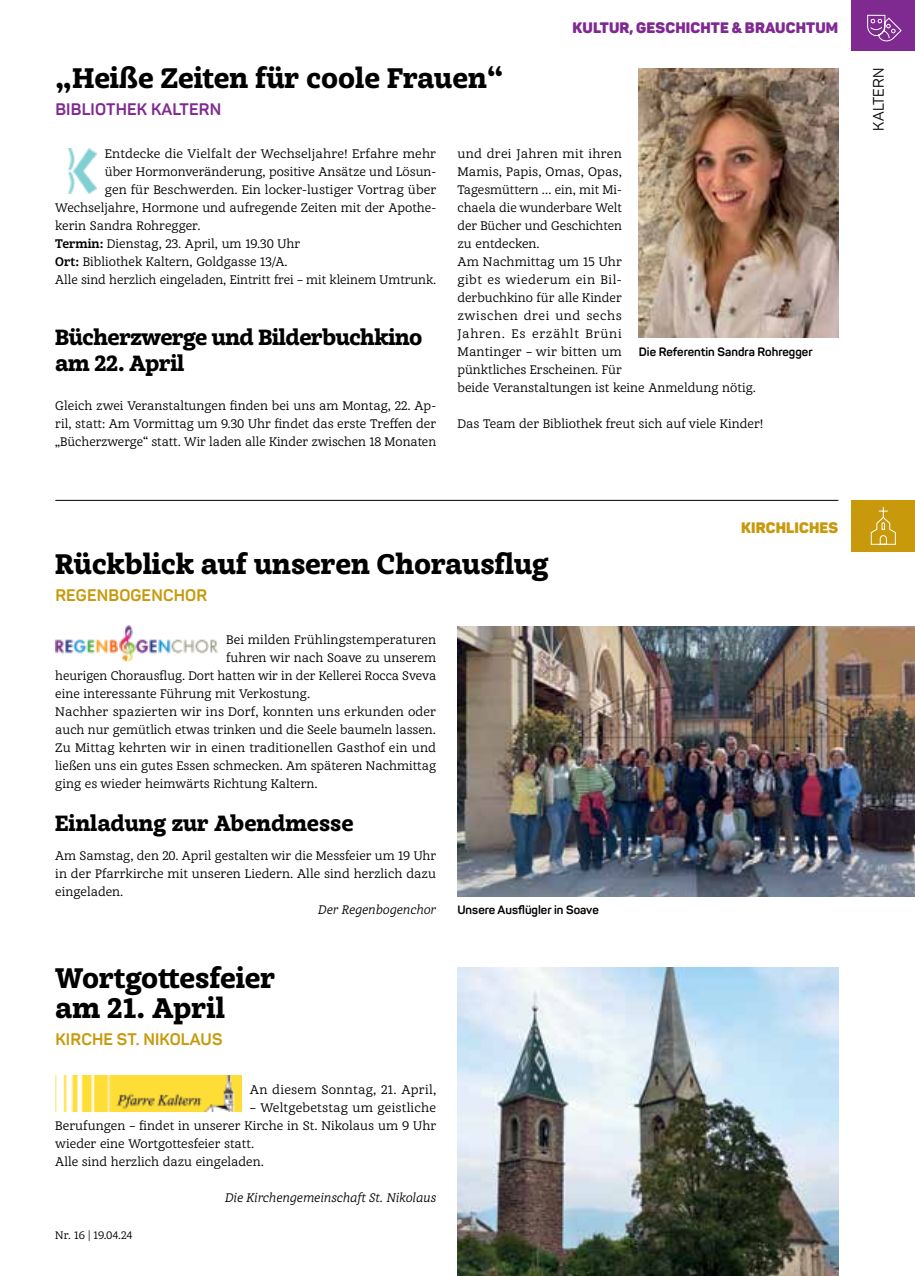
<style>
.page{position:relative;width:915px;height:1276px;background:#fff}
.page>*{position:absolute;margin:0;border:0;box-sizing:border-box;transform-origin:0 0}
.t1{font:900 27px/30px "Achille IIFY";color:#000}
.t2{font:900 21px/25.2px "Achille IIFY";letter-spacing:-.02em;color:#000}
.t3{font:900 21px "Achille IIFY";color:#000}
.t4{font:700 16.5px "Panton";letter-spacing:.01em;color:#c7990b}
.t5{font:700 16.5px "Panton";letter-spacing:.01em;color:#7f2a90}
.t6{font:900 15px "Panton";letter-spacing:.01em;color:#7f2a90}
.t7{font:900 15px "Panton";letter-spacing:.01em;color:#c7990b}
.t8{font:15px "Panton";letter-spacing:.01em;color:#000}
.t9{font:12px/18px "Achille IIFY";color:#000;text-align:justify}
.t10{font:700 12px "Panton";color:#000}
.t11{font:italic 12px "Achille IIFY";color:#000}
.t12{font:12px "Achille IIFY";letter-spacing:.02em;color:#000}
.t13{font:10.5px "Achille IIFY";color:#000}
.s1{font-weight:700}
</style>
<div class="page">
<img style="left:638px;top:68px;width:200px;height:270px">
<img style="left:68px;top:149px;width:28px;height:44px">
<div style="left:850px;top:500px;width:64px;height:51px;background:#c7990b"></div>
<svg style="left:870px;top:507px;width:25px;height:38px"></svg>
<hr style="left:55px;top:500px;width:783px;height:1px;background:#000">
<img style="left:457px;top:626px;width:457px;height:270px">
<img style="left:55px;top:625px;width:162px;height:36px">
<img style="left:55px;top:1076px;width:186px;height:35px">
<div style="left:850px;top:0;width:64px;height:51px;background:#7f2a90"></div>
<svg style="left:867px;top:15px;width:34px;height:27px"></svg>
<img style="left:457px;top:967px;width:381px;height:309px">
<h1 class="t1" style="left:55px;top:63px;width:449px">„Heiße Zeiten für coole Frauen“</h1>
<h3 class="t5" style="left:55px;top:99px;width:167px">BIBLIOTHEK KALTERN</h3>
<p class="t6" style="left:572px;top:18px;width:267px">KULTUR, GESCHICHTE &amp; BRAUCHTUM</p>
<p class="t9" style="left:105px;top:144px;width:333px">Entdecke die Vielfalt der Wechseljahre! Erfahre mehr</p>
<p class="t9" style="left:105px;top:162px;width:333px">über Hormonveränderung, positive Ansätze und Lösun-</p>
<p class="t9" style="left:105px;top:180px;width:333px">gen für Beschwerden. Ein locker-lustiger Vortrag über</p>
<p class="t9" style="left:55px;top:198px;width:382px">Wechseljahre, Hormone und aufregende Zeiten mit der Apothe-</p>
<p class="t9" style="left:55px;top:216px;width:147px">kerin Sandra Rohregger.</p>
<p class="t9" style="left:55px;top:234px;width:246px"><span class="s1">Termin:</span> Dienstag, 23. April, um 19.30 Uhr</p>
<p class="t9" style="left:55px;top:252px;width:234px"><span class="s1">Ort:</span> Bibliothek Kaltern, Goldgasse 13/A.</p>
<p class="t9" style="left:55px;top:270px;width:382px">Alle sind herzlich eingeladen, Eintritt frei – mit kleinem Umtrunk.</p>
<h2 class="t2" style="left:55px;top:325px;width:368px">Bücherzwerge und Bilderbuchkino am 22. April</h2>
<p class="t9" style="left:55px;top:396px;width:382px">Gleich zwei Veranstaltungen finden bei uns am Montag, 22. Ap&shy;ril, statt: Am Vormittag um 9.30 Uhr findet das erste Treffen der „Bücherzwerge“ statt. Wir laden alle Kinder zwischen 18 Monaten</p>
<p class="t9" style="left:457px;top:144px;width:300px;text-align:left">und drei Jahren mit ihren<br>Mamis, Papis, Omas, Opas,<br>Tagesmüttern … ein, mit Mi-<br>chaela die wunderbare Welt<br>der Bücher und Geschichten<br>zu entdecken.<br>Am Nachmittag um 15 Uhr<br>gibt es wiederum ein Bil-<br>derbuchkino für alle Kinder<br>zwischen drei und sechs<br>Jahren. Es erzählt Brüni<br>Mantinger – wir bitten um<br>pünktliches Erscheinen. Für<br>beide Veranstaltungen ist keine Anmeldung nötig.</p>
<p class="t9" style="left:457px;top:414px;width:307px">Das Team der Bibliothek freut sich auf viele Kinder!</p>
<p class="t10" style="left:638px;top:344px;width:175px">Die Referentin Sandra Rohregger</p>
<p class="t7" style="left:740px;top:518px;width:99px">KIRCHLICHES</p>
<h1 class="t1" style="left:55px;top:549px;width:494px">Rückblick auf unseren Chorausflug</h1>
<h3 class="t4" style="left:55px;top:585px;width:153px">REGENBOGENCHOR</h3>
<p class="t9" style="left:226px;top:630px;width:211px">Bei milden Frühlingstemperaturen</p>
<p class="t9" style="left:226px;top:648px;width:211px">fuhren wir nach Soave zu unserem</p>
<p class="t9" style="left:55px;top:666px;width:382px">heurigen Chorausflug. Dort hatten wir in der Kellerei Rocca Sveva</p>
<p class="t9" style="left:55px;top:684px;width:256px">eine interessante Führung mit Verkostung.</p>
<p class="t9" style="left:55px;top:702px;width:382px">Nachher spazierten wir ins Dorf, konnten uns erkunden oder</p>
<p class="t9" style="left:55px;top:720px;width:382px">auch nur gemütlich etwas trinken und die Seele baumeln lassen.</p>
<p class="t9" style="left:55px;top:738px;width:382px">Zu Mittag kehrten wir in einen traditionellen Gasthof ein und</p>
<p class="t9" style="left:55px;top:756px;width:382px">ließen uns ein gutes Essen schmecken. Am späteren Nachmittag</p>
<p class="t9" style="left:55px;top:774px;width:264px">ging es wieder heimwärts Richtung Kaltern.</p>
<h2 class="t3" style="left:55px;top:809px;width:299px">Einladung zur Abendmesse</h2>
<p class="t9" style="left:55px;top:846px;width:382px">Am Samstag, den 20. April gestalten wir die Messfeier um 19 Uhr in der Pfarrkirche mit unseren Liedern. Alle sind herzlich dazu eingeladen.</p>
<p class="t11" style="left:318px;top:902px;width:119px">Der Regenbogenchor</p>
<h1 class="t1" style="left:55px;top:962px;width:221px">Wortgottesfeier am 21. April</h1>
<h3 class="t4" style="left:55px;top:1029px;width:169px">KIRCHE ST. NIKOLAUS</h3>
<p class="t12" style="left:250px;top:1081px;width:188px">An diesem Sonntag, 21. April,</p>
<p class="t9" style="left:55px;top:1098px;width:382px;text-align:left;text-indent:194px">– Weltgebetstag um geistliche Berufungen – findet in unserer Kirche in St. Nikolaus um 9 Uhr wieder eine Wortgottesfeier statt.<br>Alle sind herzlich dazu eingeladen.</p>
<p class="t11" style="left:225px;top:1190px;width:212px">Die Kirchengemeinschaft St. Nikolaus</p>
<p class="t13" style="left:55px;top:1227px;width:79px">Nr. 16 | 19.04.24</p>
<p class="t10" style="left:457px;top:902px;width:143px">Unsere Ausflügler in Soave</p>
<p class="t8" style="left:869px;top:130px;width:64px;rotate:-90deg">KALTERN</p>
</div>
